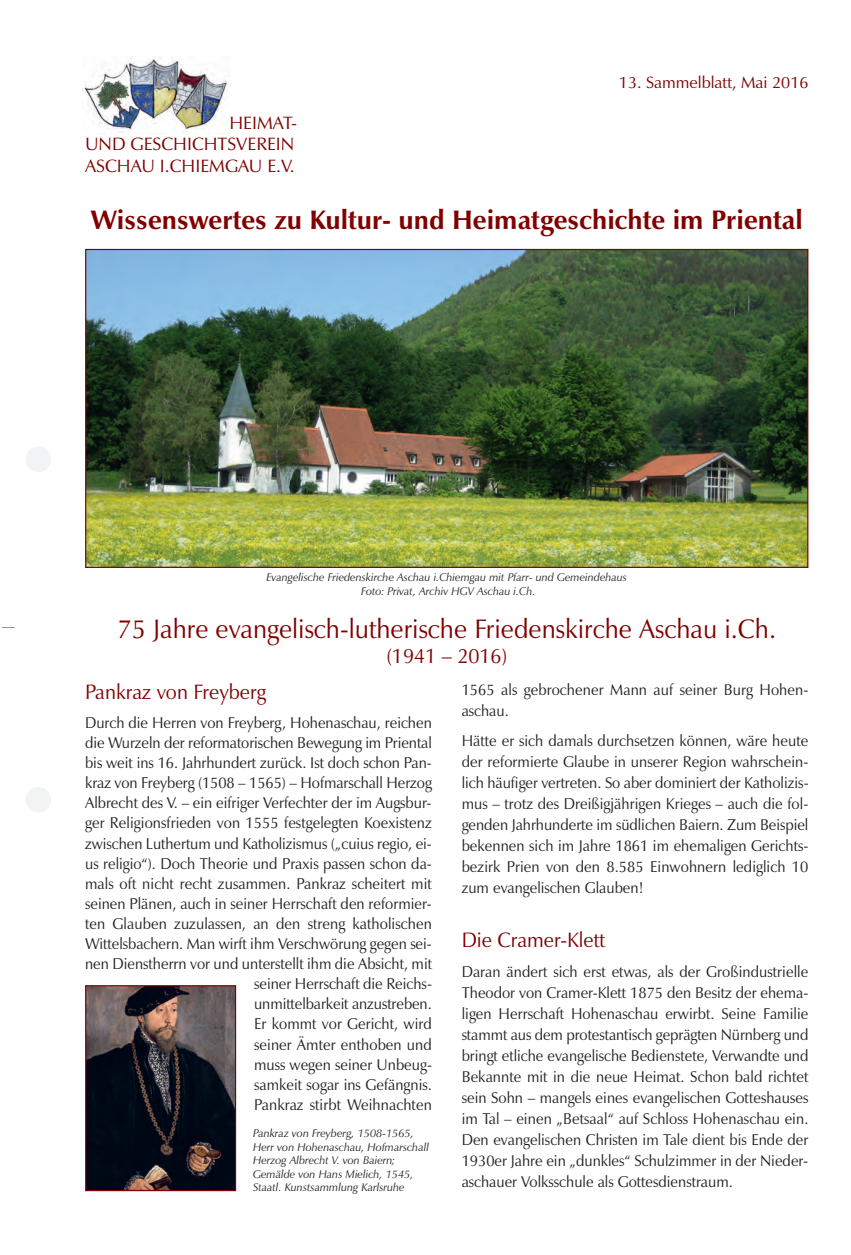
<style>
.page{position:relative;width:851px;height:1255px;background:#fff}
.page>*{position:absolute;margin:0;border:0;box-sizing:border-box;transform-origin:0 0}
.t1{font:27px "Zapf Humanist 601 BT";color:#800000;scale:.96 1}
.t2{font:700 27px "Zapf Humanist 601 BT";color:#800000}
.t3{font:21px "Zapf Humanist 601 BT";color:#800000;scale:.96 1}
.t4{font:18px/21.6px "Zapf Humanist 601 BT";color:#800000}
.t5{font:16.5px "Zapf Humanist 601 BT";color:#800000}
.t6{font:15.75px/20.1px "Zapf Humanist 601 BT";color:#231f20;text-align:justify;scale:.95 1}
.t7{font:italic 11.25px/13.5px "Zapf Humanist 601 BT";color:#231f20;text-align:center}
</style>
<div class="page">
<img style="left:82px;top:56px;width:146px;height:79px">
<svg style="left:2px;top:627px;width:13px;height:1px"></svg>
<div style="left:26px;top:446px;width:25px;height:26px;background:#f2f3f4;border-radius:50%"></div>
<div style="left:26px;top:787px;width:25px;height:25px;background:#f2f3f4;border-radius:50%"></div>
<img style="left:87px;top:251px;width:719px;height:315px">
<img style="left:87px;top:987px;width:147px;height:202px">
<div style="left:85px;top:985px;width:151px;height:206px;border:1px solid #800000"></div>
<p class="t4" style="left:85px;top:111px;width:213px;text-indent:144px">HEIMAT-<br>UND GESCHICHTSVEREIN<br>ASCHAU I.CHIEMGAU E.V.</p>
<p class="t5" style="left:619px;top:73px;width:191px">13. Sammelblatt, Mai 2016</p>
<h1 class="t2" style="left:91px;top:204px;width:713px">Wissenswertes zu Kultur- und Heimatgeschichte im Priental</h1>
<p class="t7" style="left:266px;top:570px;width:362px">Evangelische Friedenskirche Aschau i.Chiemgau mit Pfarr- und Gemeindehaus<br>Foto: Privat, Archiv HGV Aschau i.Ch.</p>
<h1 class="t1" style="left:117px;top:612px;width:687px">75 Jahre evangelisch-lutherische Friedenskirche Aschau i.Ch.</h1>
<h2 class="t3" style="left:386px;top:643px;width:127px">(1941 – 2016)</h2>
<h2 class="t3" style="left:85px;top:679px;width:190px">Pankraz von Freyberg</h2>
<p class="t6" style="left:85px;top:712px;width:367px;text-align:right">Durch die Herren von Freyberg, Hohenaschau, reichen die Wurzeln der reformatorischen Bewegung im Priental bis weit ins 16. Jahrhundert zurück. Ist doch schon Pan&shy;kraz von Freyberg (1508 – 1565) – Hofmarschall Herzog Albrecht des V. – ein eifriger Verfechter der im Augsbur&shy;ger Religionsfrieden von 1555 festgelegten Koexistenz zwischen Luthertum und Katholizismus („cuius regio, ei&shy;us religio“). Doch Theorie und Praxis passen schon da&shy;mals oft nicht recht zusammen. Pankraz scheitert mit seinen Plänen, auch in seiner Herrschaft den reformier&shy;ten Glauben zuzulassen, an den streng katholischen Wittelsbachern. Man wirft ihm Verschwörung gegen sei&shy;nen Dienstherrn vor und unterstellt ihm die Absicht, mit seiner Herrschaft die Reichs-<br>unmittelbarkeit anzustreben.<br>Er kommt vor Gericht, wird<br>seiner Ämter enthoben und<br>muss wegen seiner Unbeug-<br>samkeit sogar ins Gefängnis.<br>Pankraz stirbt Weihnachten</p>
<p class="t6" style="left:461px;top:679px;width:366px;line-height:21px">1565 als gebrochener Mann auf seiner Burg Hohen&shy;aschau.</p>
<p class="t6" style="left:461px;top:730px;width:367px;line-height:21px">Hätte er sich damals durchsetzen können, wäre heute der reformierte Glaube in unserer Region wahrschein&shy;lich häufiger vertreten. So aber dominiert der Katholizis&shy;mus – trotz des Dreißigjährigen Krieges – auch die fol&shy;genden Jahrhunderte im südlichen Baiern. Zum Beispiel bekennen sich im Jahre 1861 im ehemaligen Gerichts&shy;bezirk Prien von den 8.585 Einwohnern lediglich 10 zum evangelischen Glauben!</p>
<h2 class="t3" style="left:461px;top:927px;width:151px">Die Cramer-Klett</h2>
<p class="t6" style="left:461px;top:960px;width:366px;line-height:21px">Daran ändert sich erst etwas, als der Großindustrielle Theodor von Cramer-Klett 1875 den Besitz der ehema&shy;ligen Herrschaft Hohenaschau erwirbt. Seine Familie stammt aus dem protestantisch geprägten Nürnberg und bringt etliche evangelische Bedienstete, Verwandte und Bekannte mit in die neue Heimat. Schon bald richtet sein Sohn – mangels eines evangelischen Gotteshauses im Tal – einen „Betsaal“ auf Schloss Hohenaschau ein.<br>Den evangelischen Christen im Tale dient bis Ende der 1930er Jahre ein „dunkles“ Schulzimmer in der Nieder&shy;aschauer Volksschule als Gottesdienstraum.</p>
<p class="t7" style="left:253px;top:1126px;width:177px;text-align:left">Pankraz von Freyberg, 1508-1565, Herr von Hohenaschau, Hofmarschall Herzog Albrecht V. von Baiern; Gemälde von Hans Mielich, 1545, Staatl. Kunstsammlung Karlsruhe</p>
</div>
